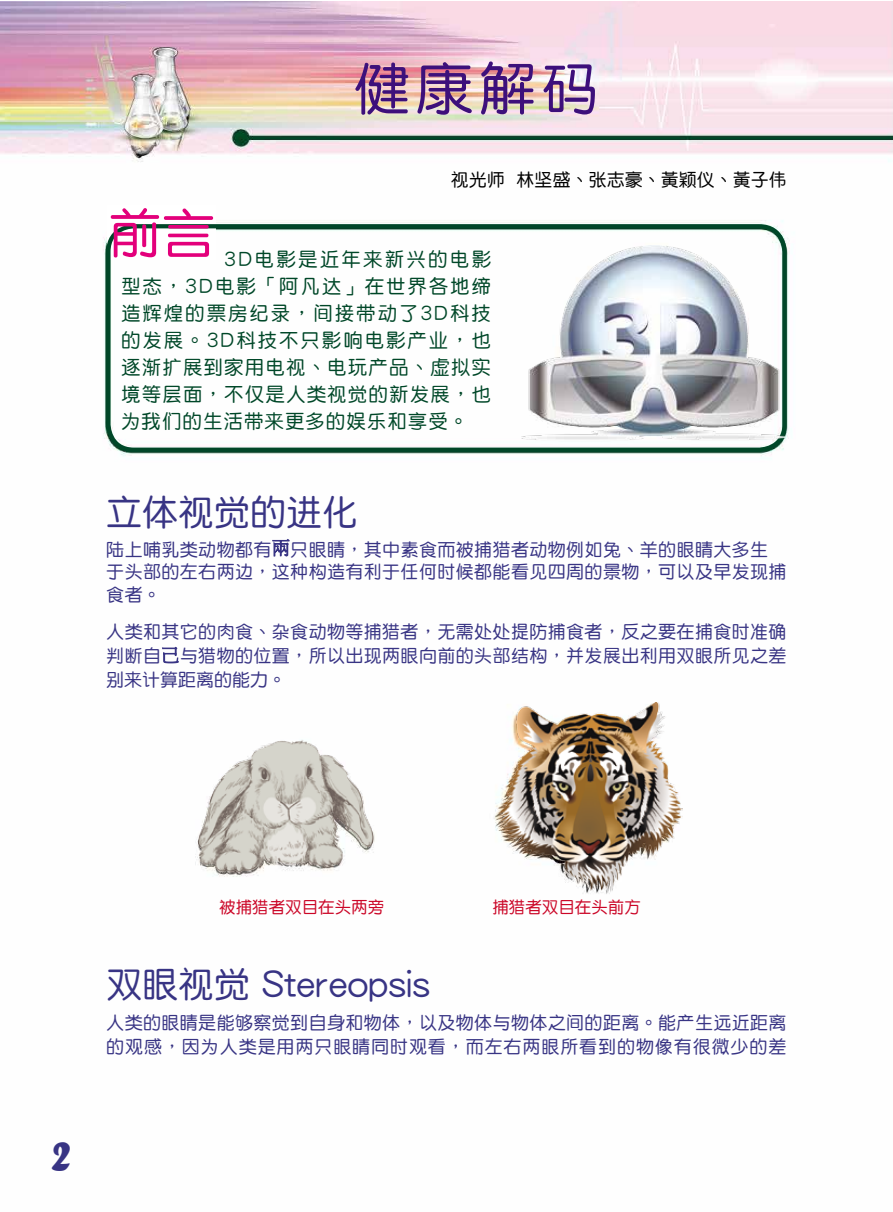
<style>
.page{position:relative;width:893px;height:1212px;background:#fff}
.page>*{position:absolute;margin:0;border:0;box-sizing:border-box;transform-origin:0 0}
.t1{font:57px "DFP Yuan W5 GB5";color:#3d107b}
.t2{font:54px "DFP Yuan W5 GB5";color:#e3007b}
.t3{font:45px "Forte";color:#383484}
.t4{font:36px "DFP Yuan W5 GB5";color:#383484}
.t5{font:19.5px/27px "DFP Yuan W5 GB5";letter-spacing:.055em;color:#004728;text-align:justify}
.t6{font:18px/24px "DFP Yuan W5 GB5";letter-spacing:.02em;color:#383484}
.t7{font:18px "DFP Yuan W5 GB5";color:#000}
.t8{font:16.5px "DFP Yuan W5 GB5";color:#cb0627}
.s1{font-family:"Adobe Ming Std";font-weight:300}
.s2{font-family:"P Ming Li U"}
</style>
<div class="page">
<img style="left:0;top:1px;width:893px;height:893px">
<div style="left:108px;top:206px;width:108px;height:54px;background:#fff"></div>
<div style="left:106px;top:224px;width:681px;height:228px;border:4px solid #004728;border-radius:26px"></div>
<img style="left:522px;top:245px;width:262px;height:195px">
<img style="left:199px;top:702px;width:484px;height:190px">
<p class="t1" style="left:354px;top:60px;width:247px">健康解碼</p>
<p class="t7" style="left:451px;top:171px;width:337px">視光師 林堅盛、張志豪、黃穎儀、黃子偉</p>
<h1 class="t2" style="left:108px;top:206px;width:109px">前言</h1>
<p class="t5" style="left:121px;top:246px;width:371px;text-indent:103px">3D電影是近年來新興的電影型態，3D電影「阿凡達」在世界各地締造輝煌的票房紀錄，間接帶動了3D科技的發展。3D科技不只影響電影產業，也逐漸擴展到家用電視、電玩產品、虛擬實境等層面，不僅是人類視覺的新發展，也為我們的生活帶來更多的娛樂和享受。</p>
<h2 class="t4" style="left:106px;top:494px;width:253px">立體視覺的進化</h2>
<p class="t6" style="left:106px;top:538px;width:682px;line-height:22.6px">陸上哺乳類動物都有 <span class="s1">兩</span>隻眼睛，其中素食而被捕獵者動物例如兔、羊的眼睛大多生於頭部的左右兩邊，這種構造有利於任何時候都能看見四周的景物，可以及早發現捕食者。</p>
<p class="t6" style="left:106px;top:619px;width:682px;text-align:justify">人類和其它的肉食、雜食動物等捕獵者，無需處處提防捕食者，反之要在捕食時準確判斷自<span class="s2">己</span>與獵物的位置，所以出現兩眼向前的頭部結構，並發展出利用雙眼所見之差別來計算距離的能力。</p>
<p class="t3" style="left:51px;top:1130px;width:22px">2</p>
<p class="t8" style="left:219px;top:899px;width:166px">被捕獵者雙目在頭兩旁</p>
<p class="t8" style="left:492px;top:899px;width:150px">捕獵者雙目在頭前方</p>
<h3 class="t4" style="left:106px;top:966px;width:325px">雙眼視覺 Stereopsis</h3>
<p class="t6" style="left:106px;top:1011px;width:682px">人類的眼睛是能夠察覺到自身和物體，以及物體與物體之間的距離。能產生遠近距離的觀感，因為人類是用兩隻眼睛同時觀看，而左右兩眼所看到的物像有很微少的差</p>
</div>
